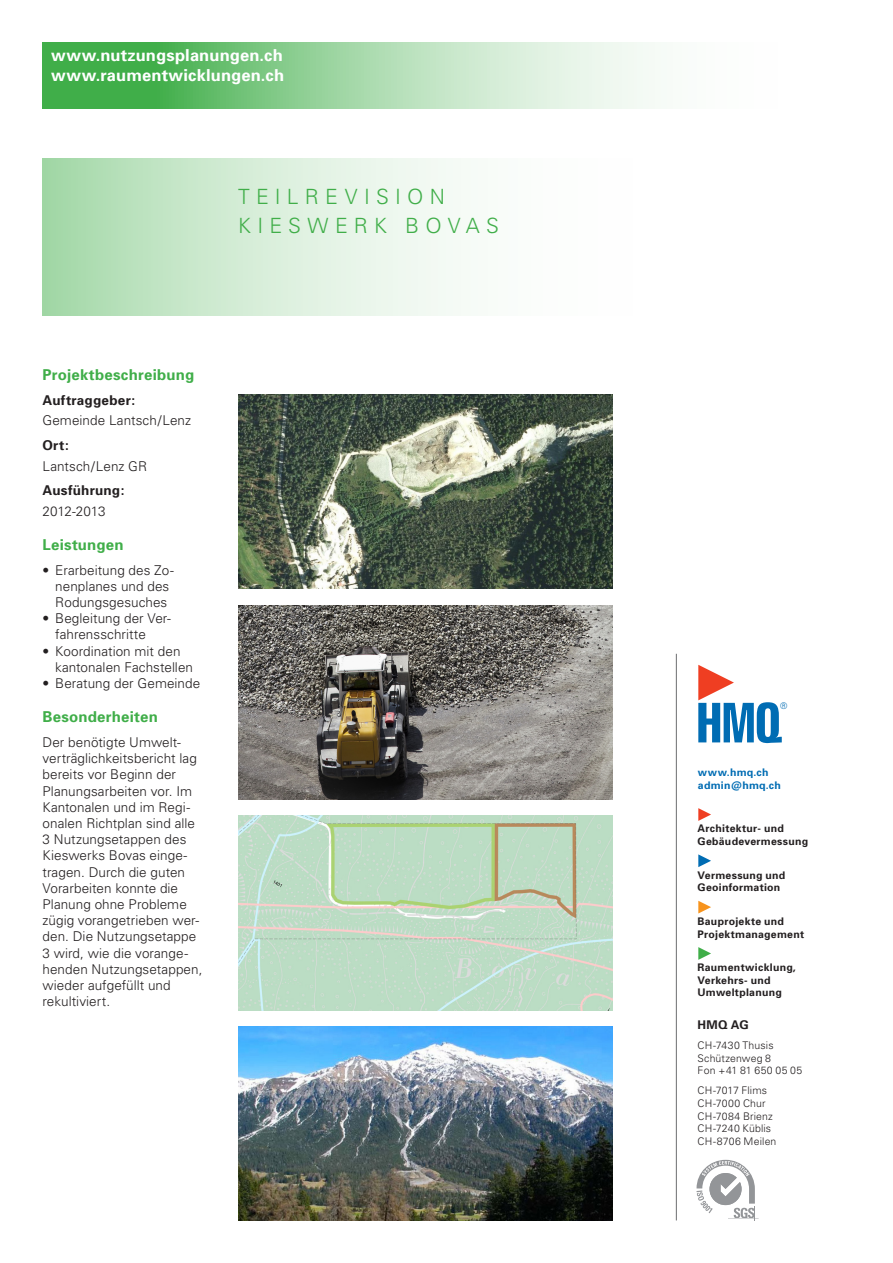
<style>
.page{position:relative;width:893px;height:1263px;background:#fff}
.page>*{position:absolute;margin:0;border:0;box-sizing:border-box;transform-origin:0 0}
.t1{font:300 21px/28.5px "Univers";letter-spacing:.295em;color:#40ae49}
.t2{font:700 16.5px/19.8px "Univers";letter-spacing:.01em;color:#fff}
.t3{font:700 15px "Univers";letter-spacing:.015em;color:#40ae49}
.t4{font:300 13.5px/16.2px "Univers";letter-spacing:.005em;color:#231f20}
.t5{font:700 13.5px "Univers";letter-spacing:.02em;color:#231f20}
.t6{font:700 12px "Univers";color:#231f20}
.t7{font:700 10.5px/12.6px "Univers";letter-spacing:.025em;color:#231f20}
.t8{font:300 10.5px/12.6px "Univers";letter-spacing:.015em;color:#231f20}
.t9{font:700 10.5px/12.6px "Univers";letter-spacing:.025em;color:#006cb3}
.t10{font:300 condensed 9.15px "Univers";color:#006cb3}
</style>
<div class="page">
<svg style="left:43px;top:43px;width:606px;height:66px;background:#99d39e"></svg>
<svg style="left:43px;top:158px;width:410px;height:158px;background:#d1ebd3"></svg>
<img style="left:238px;top:395px;width:374px;height:194px">
<img style="left:238px;top:605px;width:374px;height:194px">
<img style="left:238px;top:816px;width:374px;height:194px">
<img style="left:238px;top:1026px;width:374px;height:194px">
<svg style="left:698px;top:808px;width:13px;height:13px"></svg>
<svg style="left:698px;top:854px;width:13px;height:13px"></svg>
<svg style="left:698px;top:901px;width:13px;height:12px"></svg>
<svg style="left:698px;top:947px;width:13px;height:13px"></svg>
<svg style="left:698px;top:665px;width:84px;height:78px"></svg>
<hr style="left:676px;top:654px;width:1px;height:566px;background:#6c6d70">
<svg style="left:696px;top:1160px;width:63px;height:60px"></svg>
<p class="t2" style="left:51px;top:45px;width:235px">www.nutzungsplanungen.ch www.raumentwicklungen.ch</p>
<h1 class="t1" style="left:238px;top:182px;width:262px">TEILREVISION<br>KIESWERK BOVAS</h1>
<p class="t3" style="left:43px;top:366px;width:153px">Projektbeschreibung</p>
<p class="t5" style="left:43px;top:392px;width:94px">Auftraggeber:</p>
<p class="t4" style="left:43px;top:412px;width:150px">Gemeinde Lantsch/Lenz</p>
<p class="t5" style="left:43px;top:437px;width:28px">Ort:</p>
<p class="t4" style="left:43px;top:457px;width:106px">Lantsch/Lenz GR</p>
<p class="t5" style="left:43px;top:482px;width:84px">Ausführung:</p>
<p class="t4" style="left:43px;top:502px;width:65px">2012-2013</p>
<p class="t3" style="left:43px;top:535px;width:83px">Leistungen</p>
<p class="t4" style="left:55px;top:561px;width:120px;text-indent:-13px">• Erarbeitung des Zo&shy;nenplanes und des<br>Rodungsgesuches</p>
<p class="t4" style="left:55px;top:610px;width:117px;text-indent:-13px">• Begleitung der Ver&shy;fahrensschritte</p>
<p class="t4" style="left:55px;top:642px;width:139px;text-indent:-13px">• Koordination mit den kantonalen Fachstellen</p>
<p class="t4" style="left:43px;top:675px;width:159px">• Beratung der Gemeinde</p>
<p class="t3" style="left:43px;top:708px;width:117px">Besonderheiten</p>
<p class="t4" style="left:43px;top:734px;width:161px">Der benötigte Umwelt&shy;verträglichkeitsbericht lag bereits vor Beginn der<br>Planungsarbeiten vor. Im<br>Kantonalen und im Regi&shy;onalen Richtplan sind alle<br>3 Nutzungsetappen des<br>Kieswerks Bovas einge&shy;tragen. Durch die guten<br>Vorarbeiten konnte die<br>Planung ohne Probleme zügig vorangetrieben wer&shy;den. Die Nutzungsetappe<br>3 wird, wie die vorange&shy;henden Nutzungsetappen, wieder aufgefüllt und rekultiviert.</p>
<p class="t10" style="left:780px;top:700px;width:9px">®</p>
<p class="t9" style="left:698px;top:766px;width:85px">www.hmq.ch admin@hmq.ch</p>
<p class="t7" style="left:698px;top:822px;width:112px">Architektur- und<br>Gebäudevermessung</p>
<p class="t7" style="left:698px;top:868px;width:89px">Vermessung und<br>Geoinformation</p>
<p class="t7" style="left:698px;top:915px;width:108px">Bauprojekte und<br>Projektmanagement</p>
<p class="t7" style="left:698px;top:961px;width:100px">Raumentwicklung,<br>Verkehrs- und<br>Umweltplanung</p>
<p class="t6" style="left:698px;top:1017px;width:53px">HMQ AG</p>
<p class="t8" style="left:698px;top:1039px;width:106px">CH-7430 Thusis<br>Schützenweg 8<br>Fon +41 81 650 05 05</p>
<p class="t8" style="left:698px;top:1084px;width:80px">CH-7017 Flims<br>CH-7000 Chur<br>CH-7084 Brienz<br>CH-7240 Küblis<br>CH-8706 Meilen</p>
</div>
